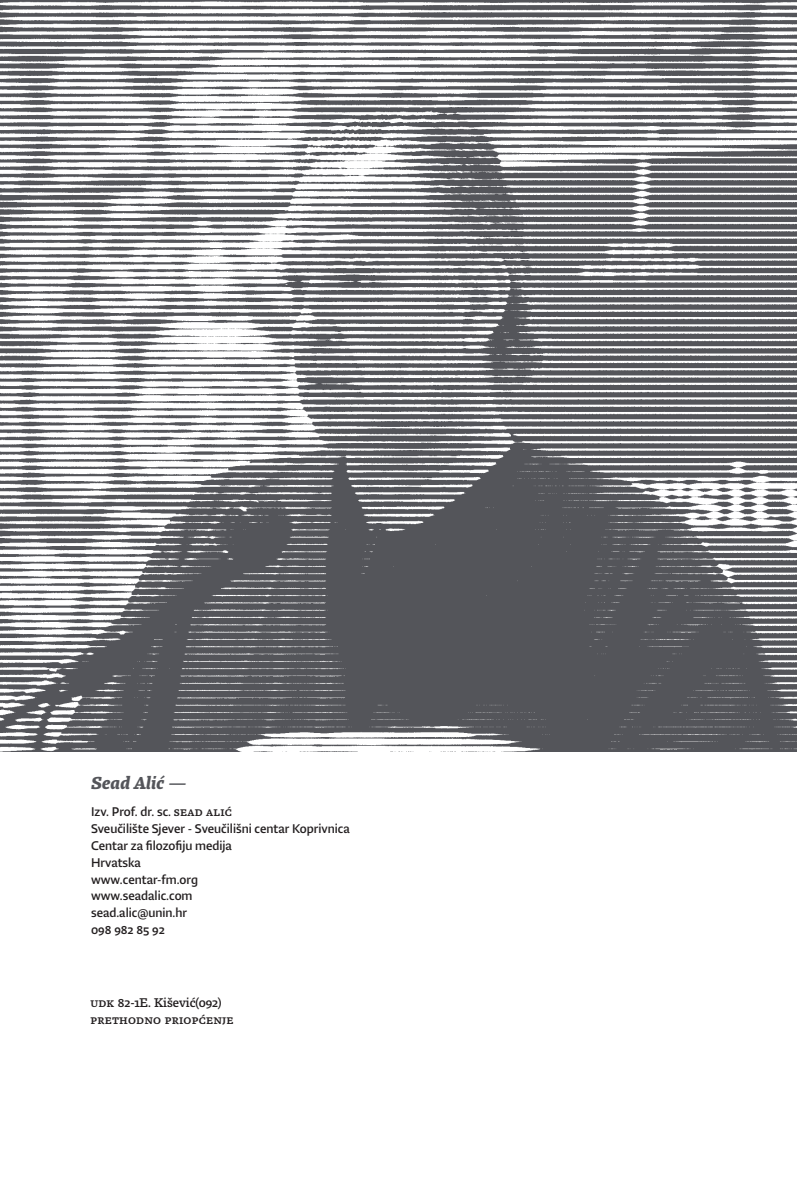
<style>
.page{position:relative;width:797px;height:1191px;background:#fff}
.page>*{position:absolute;margin:0;border:0;box-sizing:border-box;transform-origin:0 0}
.t1{font:19.25px "Uni N Bld Ita";color:#54555a}
.t2{font:14px "Uni N Sans";color:#231f20}
.UDK{font:14px/16.8px "Uni N";letter-spacing:.015em;color:#231f20}
.s1{font-family:"Uni N"}
</style>
<div class="page">
<img style="left:0;top:0;width:796px;height:752px">
<p class="t1" style="left:91px;top:771px;width:97px">Sead Alić —</p>
<p class="t2" style="left:91px;top:804px;width:142px">Izv. Prof. dr. sc. <span class="s1">Sead Alić</span></p>
<p class="t2" style="left:91px;top:821px;width:260px">Sveučilište Sjever - Sveučilišni centar Koprivnica</p>
<p class="t2" style="left:91px;top:838px;width:142px">Centar za filozofiju medija</p>
<p class="t2" style="left:91px;top:854px;width:51px">Hrvatska</p>
<p class="t2" style="left:91px;top:871px;width:108px">www.centar-fm.org</p>
<p class="t2" style="left:91px;top:888px;width:103px">www.seadalic.com</p>
<p class="t2" style="left:91px;top:905px;width:97px">sead.alic@unin.hr</p>
<p class="t2" style="left:91px;top:922px;width:75px">098 982 85 92</p>
<p class="UDK" style="left:90px;top:994px;width:145px">UDK 82-1E. Kišević(092)<br>Prethodno priopćenje</p>
</div>
